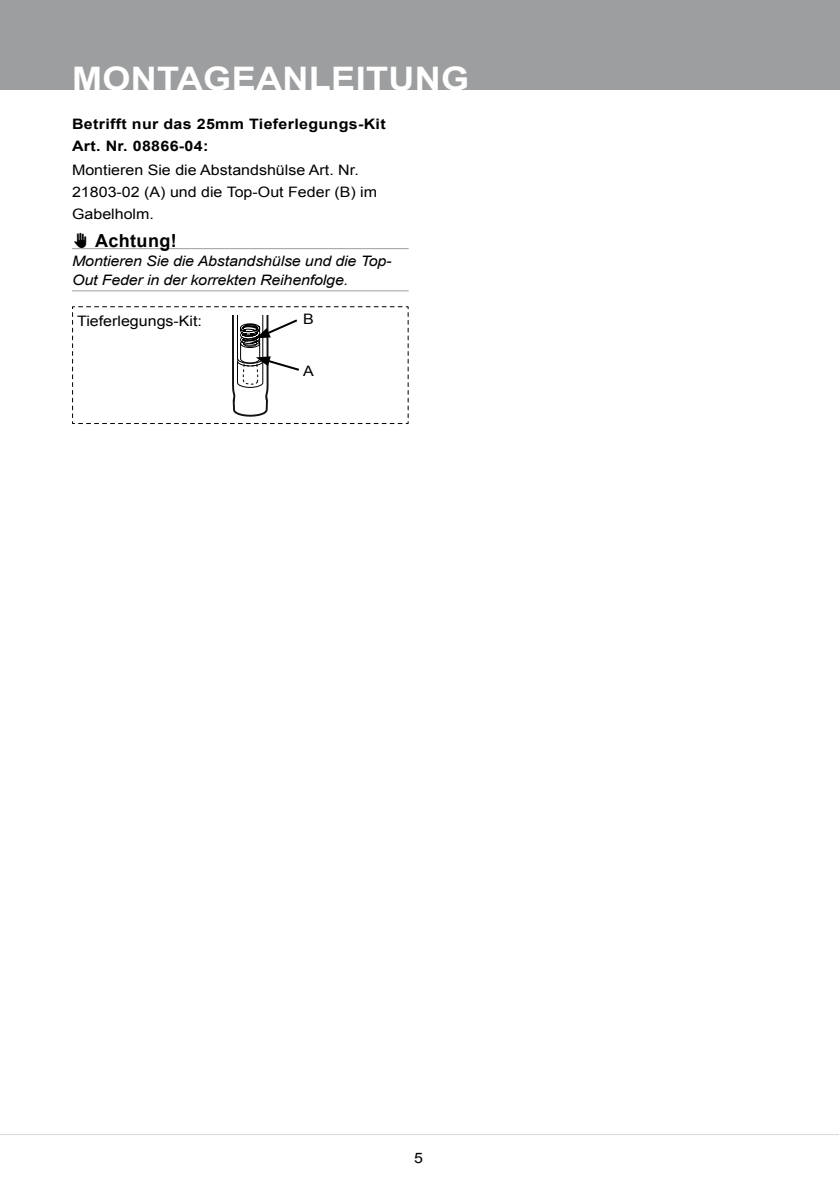
<style>
.page{position:relative;width:840px;height:1191px;background:#fff}
.page>*{position:absolute;margin:0;border:0;box-sizing:border-box;transform-origin:0 0}
.t1{font:700 32.4px "Arial";letter-spacing:.01em;color:#fff;scale:1.11 1}
.t2{font:700 18px "Arial";letter-spacing:.02em;color:#000}
.t3{font:14.4px/22px "Arial";color:#000;scale:1.11 1}
.t4{font:italic 14.4px/19px "Arial";letter-spacing:-.01em;color:#000;scale:1.11 1}
.t5{font:700 14.4px/22px "Arial";letter-spacing:.02em;color:#000;scale:1.11 1}
</style>
<div class="page">
<div style="left:0;top:0;width:839px;height:90px;background:#9c9e9f"></div>
<hr style="left:0;top:1134px;width:838px;height:1px;background:#d9dadb">
<svg style="left:72px;top:306px;width:337px;height:118px"></svg>
<hr style="left:72px;top:248px;width:336px;height:1px;background:#9c9e9f">
<hr style="left:72px;top:290px;width:336px;height:1px;background:#9c9e9f">
<h1 class="t1" style="left:72px;top:57px;width:359px">MONTAGEANLEITUNG</h1>
<p class="t5" style="left:72px;top:113px;width:284px">Betrifft nur das 25mm Tieferlegungs-Kit<br>Art. Nr. 08866-04:</p>
<p class="t3" style="left:72px;top:159px;width:276px">Montieren Sie die Abstandshülse Art. Nr.<br>21803-02 (A) und die Top-Out Feder (B) im<br>Gabelholm.</p>
<p class="t2" style="left:72px;top:228px;width:106px">✋ Achtung!</p>
<p class="t4" style="left:72px;top:251px;width:289px">Montieren Sie die Abstandshülse und die Top-<br>Out Feder in der korrekten Reihenfolge.</p>
<p class="t3" style="left:77px;top:310px;width:114px">Tieferlegungs-Kit:</p>
<p class="t3" style="left:303px;top:308px;width:11px">B</p>
<p class="t3" style="left:303px;top:360px;width:11px">A</p>
<p class="t3" style="left:414px;top:1147px;width:10px">5</p>
</div>
